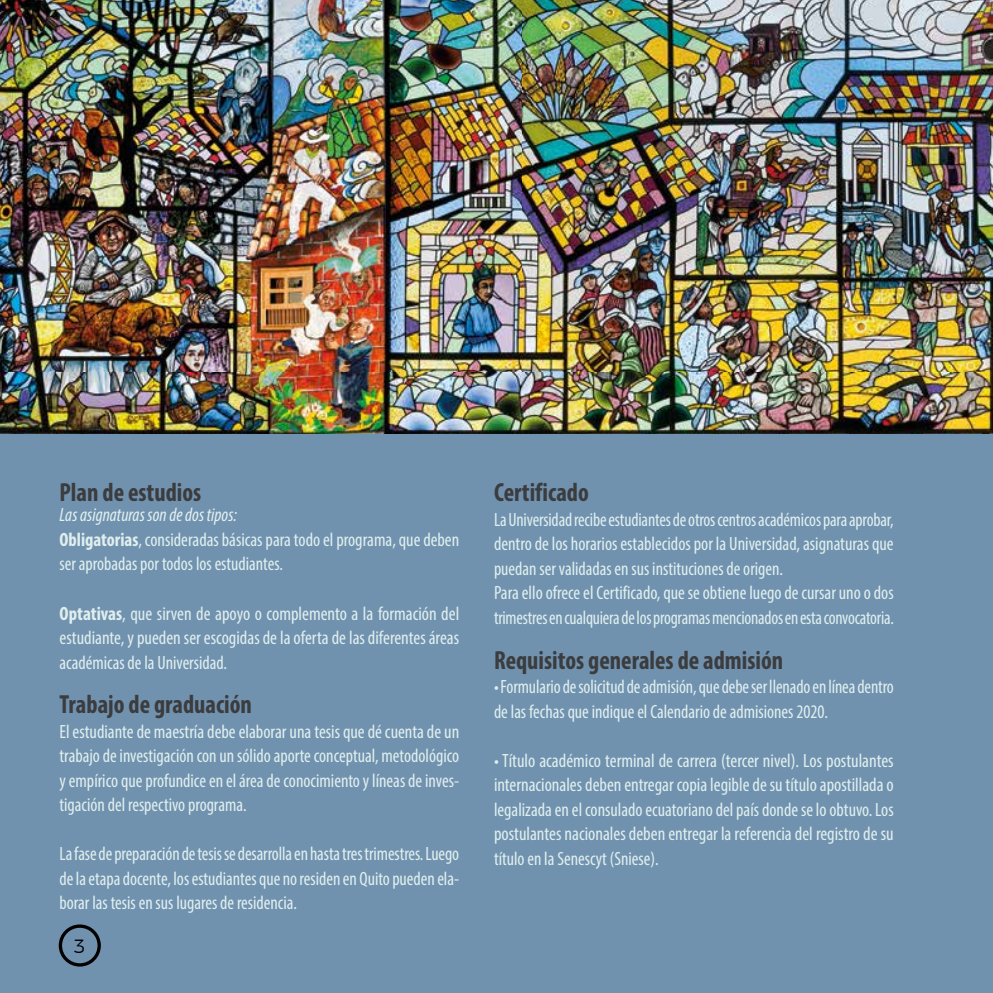
<style>
.page{position:relative;width:993px;height:993px;background:#fff}
.page>*{position:absolute;margin:0;border:0;box-sizing:border-box;transform-origin:0 0}
.t1{font:700 condensed 26.25px "Myriad Pro";color:#3b3c3e;scale:.95 1}
.t2{font:condensed 19.25px/24.5px "Myriad Pro";color:#e0efee;text-align:justify}
.t3{font:condensed 19.25px/24.5px "Myriad Pro";color:#e0efee;scale:.94 1}
.t4{font:300 19.07px "Montserrat";color:#000}
.s1{font-style:italic;color:#e3f1f0}
.s2{font-weight:700}
</style>
<div class="page">
<div style="left:0;top:0;width:992px;height:992px;background:#7192af"></div>
<div style="left:59px;top:924px;width:42px;height:42px;border:3px solid #000;border-radius:50%"></div>
<img style="left:0;top:0;width:522px;height:372px">
<img style="left:522px;top:0;width:470px;height:372px">
<img style="left:0;top:372px;width:992px;height:61px">
<h1 class="t1" style="left:60px;top:476px;width:151px">Plan de estudios</h1>
<p class="t2" style="left:60px;top:502px;width:401px;text-align:left"><span class="s1">Las asignaturas son de dos tipos:<br></span><span class="s2">Obligatorias</span>, consideradas básicas para todo el programa, que deben ser aprobadas por todos los estudiantes.</p>
<p class="t2" style="left:60px;top:600px;width:401px"><span class="s2">Optativas</span>, que sirven de apoyo o complemento a la formación del estudiante, y pueden ser escogidas de la oferta de las diferentes áreas académicas de la Universidad.</p>
<h1 class="t1" style="left:60px;top:687px;width:204px">Trabajo de graduación</h1>
<p class="t2" style="left:60px;top:718px;width:401px">El estudiante de maestría debe elaborar una tesis que dé cuenta de un trabajo de investigación con un sólido aporte conceptual, metodológico y empírico que profundice en el área de conocimiento y líneas de inves&shy;tigación del respectivo programa.</p>
<p class="t3" style="left:60px;top:841px;width:426px;text-align:justify">La fase de preparación de tesis se desarrolla en hasta tres trimestres. Luego de la etapa docente, los estudiantes que no residen en Quito pueden ela&shy;borar las tesis en sus lugares de residencia.</p>
<p class="t4" style="left:74px;top:931px;width:13px">3</p>
<h1 class="t1" style="left:494px;top:476px;width:101px">Certificado</h1>
<p class="t3" style="left:494px;top:507px;width:427px">La Universidad recibe estudiantes de otros centros académicos para aprobar, dentro de los horarios establecidos por la Universidad, asignaturas que puedan ser validadas en sus instituciones de origen.<br>Para ello ofrece el Certificado, que se obtiene luego de cursar uno o dos trimestres en cualquiera de los programas mencionados en esta convocatoria.</p>
<h1 class="t1" style="left:494px;top:643px;width:306px">Requisitos generales de admisión</h1>
<p class="t3" style="left:494px;top:674px;width:427px">• Formulario de solicitud de admisión, que debe ser llenado en línea dentro de las fechas que indique el Calendario de admisiones 2020.</p>
<p class="t2" style="left:494px;top:747px;width:401px">• Título académico terminal de carrera (tercer nivel). Los postulantes internacionales deben entregar copia legible de su título apostillada o legalizada en el consulado ecuatoriano del país donde se lo obtuvo. Los postulantes nacionales deben entregar la referencia del registro de su título en la Senescyt (Sniese).</p>
</div>
